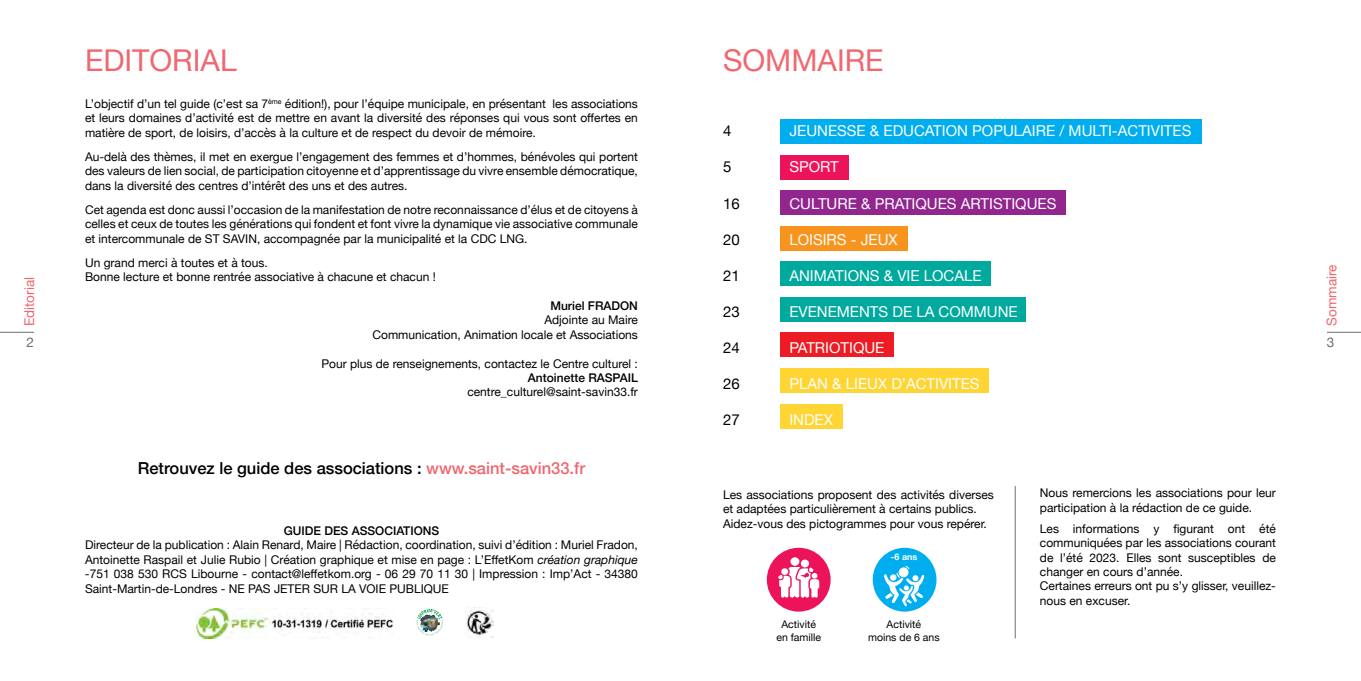
<style>
.page{position:relative;width:1361px;height:681px;background:#fff}
.page>*{position:absolute;margin:0;border:0;box-sizing:border-box;transform-origin:0 0}
.t1{font:30px "Helvetica Neue";color:#f1666f}
.t2{font:500 16.5px "Helvetica Neue";color:#000}
.t3{font:15px "Helvetica Neue";color:#fff}
.t4{font:15px "Helvetica Neue";color:#000}
.t5{font:13.5px "Helvetica Neue";color:#f1666f}
.t6{font:13.5px "Helvetica Neue";color:#6d6e71}
.t7{font:12px/14.4px "Helvetica Neue";color:#000;text-align:justify}
.t8{font:500 12px "Helvetica Neue";color:#000}
.t9{font:10.5px/12.6px "Helvetica Neue";color:#000;text-align:center}
.t10{font:700 9px "Helvetica Neue";color:#fff}
.s1{color:#f1666f}
.s2{font-style:italic}
</style>
<div class="page">
<hr style="left:0;top:332px;width:34px;height:1px;background:#6d6e71">
<svg style="left:416px;top:608px;width:27px;height:27px"></svg>
<img style="left:465px;top:607px;width:28px;height:30px">
<img style="left:195px;top:608px;width:198px;height:30px">
<div style="left:767px;top:547px;width:63px;height:64px;background:#ed135a;border-radius:50%"></div>
<hr style="left:1327px;top:332px;width:34px;height:1px;background:#6d6e71">
<div style="left:790px;top:557px;width:9px;height:8px;background:#fff;border-radius:50%"></div>
<div style="left:801px;top:559px;width:8px;height:8px;background:#fff;border-radius:50%"></div>
<svg style="left:778px;top:566px;width:41px;height:31px"></svg>
<div style="left:873px;top:547px;width:63px;height:64px;background:#00aeef;border-radius:50%"></div>
<svg style="left:884px;top:566px;width:40px;height:40px"></svg>
<hr style="left:1015px;top:485px;width:1px;height:153px;background:#6d6e71">
<div style="left:780px;top:119px;width:422px;height:25px;background:#00aeef"></div>
<div style="left:780px;top:155px;width:69px;height:24px;background:#ed135a"></div>
<div style="left:780px;top:190px;width:286px;height:25px;background:#91268f"></div>
<div style="left:780px;top:226px;width:128px;height:24px;background:#f7941d"></div>
<div style="left:780px;top:261px;width:211px;height:25px;background:#00a99d"></div>
<div style="left:780px;top:297px;width:246px;height:24px;background:#00a99d"></div>
<div style="left:780px;top:332px;width:114px;height:25px;background:#ed1b23"></div>
<div style="left:780px;top:368px;width:209px;height:25px;background:#ffd533"></div>
<div style="left:780px;top:404px;width:62px;height:24px;background:#ffd533"></div>
<p class="t5" style="left:19px;top:326px;width:50px;rotate:-90deg">Editorial</p>
<p class="t6" style="left:27px;top:333px;width:9px">2</p>
<h1 class="t1" style="left:85px;top:39px;width:153px">EDITORIAL</h1>
<p class="t7" style="left:85px;top:97px;width:554px">L’objectif d’un tel guide (c’est sa 7<sup>ème</sup> édition!), pour l’équipe municipale, en présentant les associations et leurs domaines d’activité est de mettre en avant la diversité des réponses qui vous sont offertes en matière de sport, de loisirs, d’accès à la culture et de respect du devoir de mémoire.</p>
<p class="t7" style="left:85px;top:150px;width:554px">Au-delà des thèmes, il met en exergue l’engagement des femmes et d’hommes, bénévoles qui portent des valeurs de lien social, de participation citoyenne et d’apprentissage du vivre ensemble démocratique, dans la diversité des centres d’intérêt des uns et des autres.</p>
<p class="t7" style="left:85px;top:203px;width:554px">Cet agenda est donc aussi l’occasion de la manifestation de notre reconnaissance d’élus et de citoyens à celles et ceux de toutes les générations qui fondent et font vivre la dynamique vie associative communale et intercommunale de ST SAVIN, accompagnée par la municipalité et la CDC LNG.</p>
<p class="t7" style="left:85px;top:256px;width:352px">Un grand merci à toutes et à tous.<br>Bonne lecture et bonne rentrée associative à chacune et chacun !</p>
<p class="t8" style="left:550px;top:296px;width:89px">Muriel FRADON</p>
<p class="t7" style="left:372px;top:313px;width:267px;text-align:right">Adjointe au Maire<br>Communication, Animation locale et Associations</p>
<p class="t7" style="left:321px;top:356px;width:318px">Pour plus de renseignements, contactez le Centre culturel :</p>
<p class="t8" style="left:528px;top:368px;width:112px">Antoinette RASPAIL</p>
<p class="t7" style="left:467px;top:385px;width:172px">centre_culturel@saint-savin33.fr</p>
<h2 class="t2" style="left:138px;top:454px;width:449px">Retrouvez le guide des associations : <span class="s1">www.saint-savin33.fr</span></h2>
<p class="t8" style="left:284px;top:520px;width:157px">GUIDE DES ASSOCIATIONS</p>
<p class="t7" style="left:85px;top:538px;width:554px">Directeur de la publication : Alain Renard, Maire | Rédaction, coordination, suivi d’édition : Muriel Fradon, Antoinette Raspail et Julie Rubio | Création graphique et mise en page : L’EffetKom <span class="s2">création graphique -</span>751 038 530 RCS Libourne - contact@leffetkom.org - 06 29 70 11 30 | Impression : Imp’Act - 34380<br>Saint-Martin-de-Londres - NE PAS JETER SUR LA VOIE PUBLIQUE</p>
<h1 class="t1" style="left:723px;top:39px;width:162px">SOMMAIRE</h1>
<p class="t4" style="left:723px;top:120px;width:10px">4</p>
<p class="t4" style="left:723px;top:156px;width:10px">5</p>
<p class="t4" style="left:723px;top:192px;width:18px">16</p>
<p class="t4" style="left:723px;top:228px;width:18px">20</p>
<p class="t4" style="left:723px;top:264px;width:18px">21</p>
<p class="t4" style="left:723px;top:300px;width:18px">23</p>
<p class="t4" style="left:723px;top:336px;width:18px">24</p>
<p class="t4" style="left:723px;top:372px;width:18px">26</p>
<p class="t4" style="left:723px;top:408px;width:18px">27</p>
<p class="t3" style="left:789px;top:120px;width:403px">JEUNESSE &amp; EDUCATION POPULAIRE / MULTI-ACTIVITES</p>
<p class="t3" style="left:789px;top:156px;width:51px">SPORT</p>
<p class="t3" style="left:789px;top:192px;width:268px">CULTURE &amp; PRATIQUES ARTISTIQUES</p>
<p class="t3" style="left:789px;top:228px;width:110px">LOISIRS - JEUX</p>
<p class="t3" style="left:789px;top:264px;width:194px">ANIMATIONS &amp; VIE LOCALE</p>
<p class="t3" style="left:789px;top:300px;width:230px">EVENEMENTS DE LA COMMUNE</p>
<p class="t3" style="left:789px;top:336px;width:97px">PATRIOTIQUE</p>
<p class="t3" style="left:789px;top:372px;width:192px">PLAN &amp; LIEUX D’ACTIVITES</p>
<p class="t3" style="left:789px;top:408px;width:45px">INDEX</p>
<p class="t7" style="left:723px;top:488px;width:272px;text-align:left">Les associations proposent des activités diverses et adaptées particulièrement à certains publics.<br>Aidez-vous des pictogrammes pour vous repérer.</p>
<p class="t10" style="left:891px;top:550px;width:28px">-6 ans</p>
<p class="t9" style="left:776px;top:618px;width:46px">Activité en famille</p>
<p class="t9" style="left:868px;top:618px;width:73px">Activité<br>moins de 6 ans</p>
<p class="t7" style="left:1040px;top:486px;width:237px">Nous remercions les associations pour leur participation à la rédaction de ce guide.</p>
<p class="t7" style="left:1040px;top:522px;width:238px;text-align:left">Les informations y figurant ont été communiquées par les associations courant de l’été 2023. Elles sont susceptibles de changer en cours d’année.<br>Certaines erreurs ont pu s’y glisser, veuillez&shy;nous en excuser.</p>
<p class="t5" style="left:1322px;top:325px;width:63px;rotate:-90deg">Sommaire</p>
<p class="t6" style="left:1327px;top:333px;width:9px">3</p>
</div>
